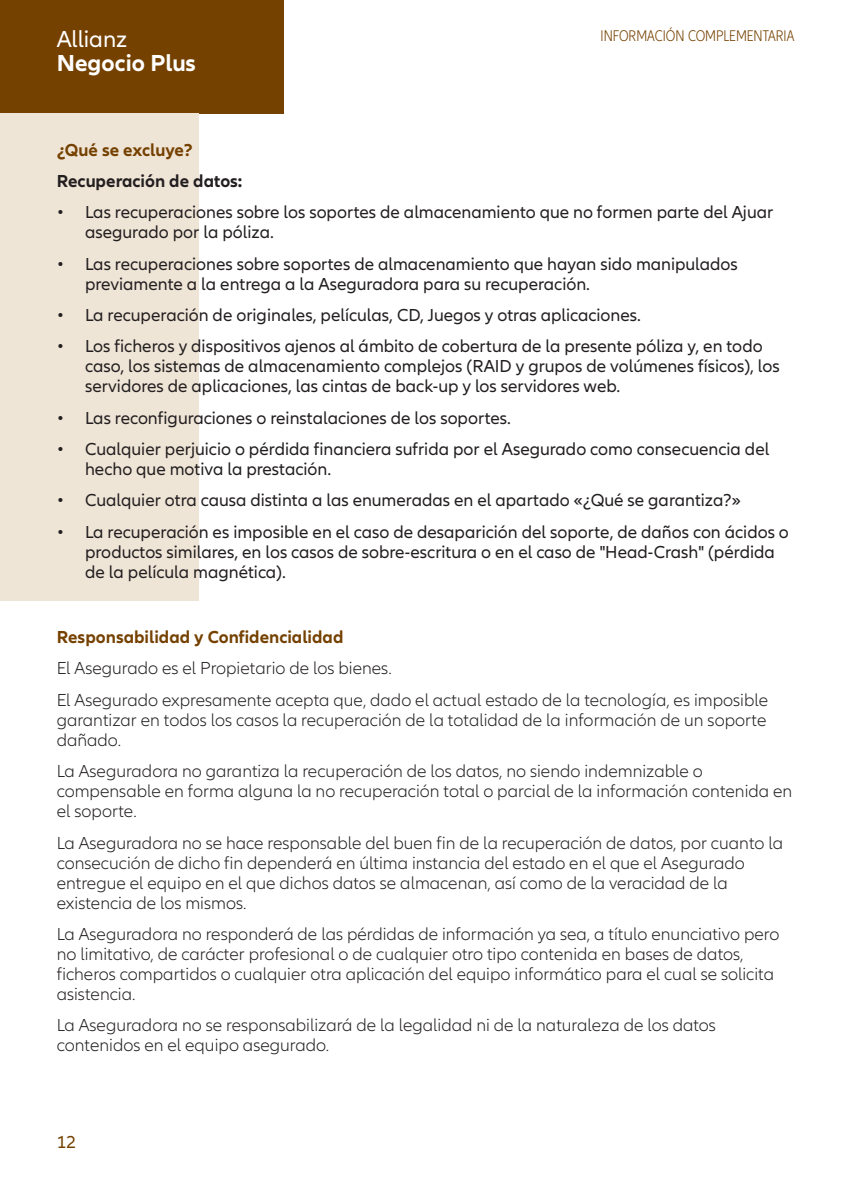
<style>
.page{position:relative;width:851px;height:1191px;background:#fff}
.page>*{position:absolute;margin:0;border:0;box-sizing:border-box;transform-origin:0 0}
.t1{font:700 24px "Allianz Neo";color:#fff}
.t2{font:24px "Allianz Neo";color:#fff}
.t3{font:300 18px/20px "Allianz Neo";color:#231f20}
.t4{font:18px/20px "Allianz Neo";color:#231f20}
.t5{font:700 18px "Allianz Neo";color:#754100}
.t6{font:700 18px "Allianz Neo";color:#231f20}
.t7{font:18px "Allianz Neo";color:#754100}
.t8{font:300 condensed 16px "Allianz Neo";color:#754100}
</style>
<div class="page">
<div style="left:0;top:0;width:283px;height:113px;background:#754100"></div>
<div style="left:0;top:113px;width:198px;height:488px;background:#efe5d7"></div>
<h1 class="t2" style="left:57px;top:25px;width:72px">Allianz</h1>
<h1 class="t1" style="left:57px;top:49px;width:141px">Negocio Plus</h1>
<p class="t8" style="left:600px;top:26px;width:195px">INFORMACIÓN COMPLEMENTARIA</p>
<p class="t5" style="left:57px;top:139px;width:137px">¿Qué se excluye?</p>
<p class="t6" style="left:57px;top:170px;width:187px">Recuperación de datos:</p>
<p class="t4" style="left:85px;top:203px;width:689px;text-indent:-28px">• Las recuperaciones sobre los soportes de almacenamiento que no formen parte del Ajuar asegurado por la póliza.</p>
<p class="t4" style="left:85px;top:254px;width:654px;text-indent:-28px">• Las recuperaciones sobre soportes de almacenamiento que hayan sido manipulados previamente a la entrega a la Aseguradora para su recuperación.</p>
<p class="t4" style="left:57px;top:305px;width:585px">• La recuperación de originales, películas, CD, Juegos y otras aplicaciones.</p>
<p class="t4" style="left:85px;top:337px;width:696px;text-indent:-28px">• Los ficheros y dispositivos ajenos al ámbito de cobertura de la presente póliza y, en todo caso, los sistemas de almacenamiento complejos (RAID y grupos de volúmenes físicos), los servidores de aplicaciones, las cintas de back-up y los servidores web.</p>
<p class="t4" style="left:57px;top:408px;width:456px">• Las reconfiguraciones o reinstalaciones de los soportes.</p>
<p class="t4" style="left:85px;top:439px;width:685px;text-indent:-28px">• Cualquier perjuicio o pérdida financiera sufrida por el Asegurado como consecuencia del hecho que motiva la prestación.</p>
<p class="t4" style="left:57px;top:491px;width:685px">• Cualquier otra causa distinta a las enumeradas en el apartado «¿Qué se garantiza?»</p>
<p class="t4" style="left:85px;top:522px;width:705px;text-indent:-28px">• La recuperación es imposible en el caso de desaparición del soporte, de daños con ácidos o productos similares, en los casos de sobre-escritura o en el caso de "Head-Crash" (pérdida de la película magnética).</p>
<p class="t5" style="left:57px;top:626px;width:288px">Responsabilidad y Confidencialidad</p>
<p class="t3" style="left:57px;top:654px;width:713px;line-height:31.4px">El Asegurado es el Propietario de los bienes.<br>El Asegurado expresamente acepta que, dado el actual estado de la tecnología, es imposible</p>
<p class="t3" style="left:57px;top:711px;width:711px">garantizar en todos los casos la recuperación de la totalidad de la información de un soporte dañado.</p>
<p class="t3" style="left:57px;top:762px;width:737px">La Aseguradora no garantiza la recuperación de los datos, no siendo indemnizable o compensable en forma alguna la no recuperación total o parcial de la información contenida en el soporte.</p>
<p class="t3" style="left:57px;top:833px;width:727px">La Aseguradora no se hace responsable del buen fin de la recuperación de datos, por cuanto la consecución de dicho fin dependerá en última instancia del estado en el que el Asegurado entregue el equipo en el que dichos datos se almacenan, así como de la veracidad de la existencia de los mismos.</p>
<p class="t3" style="left:57px;top:925px;width:724px">La Aseguradora no responderá de las pérdidas de información ya sea, a título enunciativo pero no limitativo, de carácter profesional o de cualquier otro tipo contenida en bases de datos, ficheros compartidos o cualquier otra aplicación del equipo informático para el cual se solicita asistencia.</p>
<p class="t3" style="left:57px;top:1016px;width:660px">La Aseguradora no se responsabilizará de la legalidad ni de la naturaleza de los datos contenidos en el equipo asegurado.</p>
<p class="t7" style="left:57px;top:1131px;width:21px">12</p>
</div>
